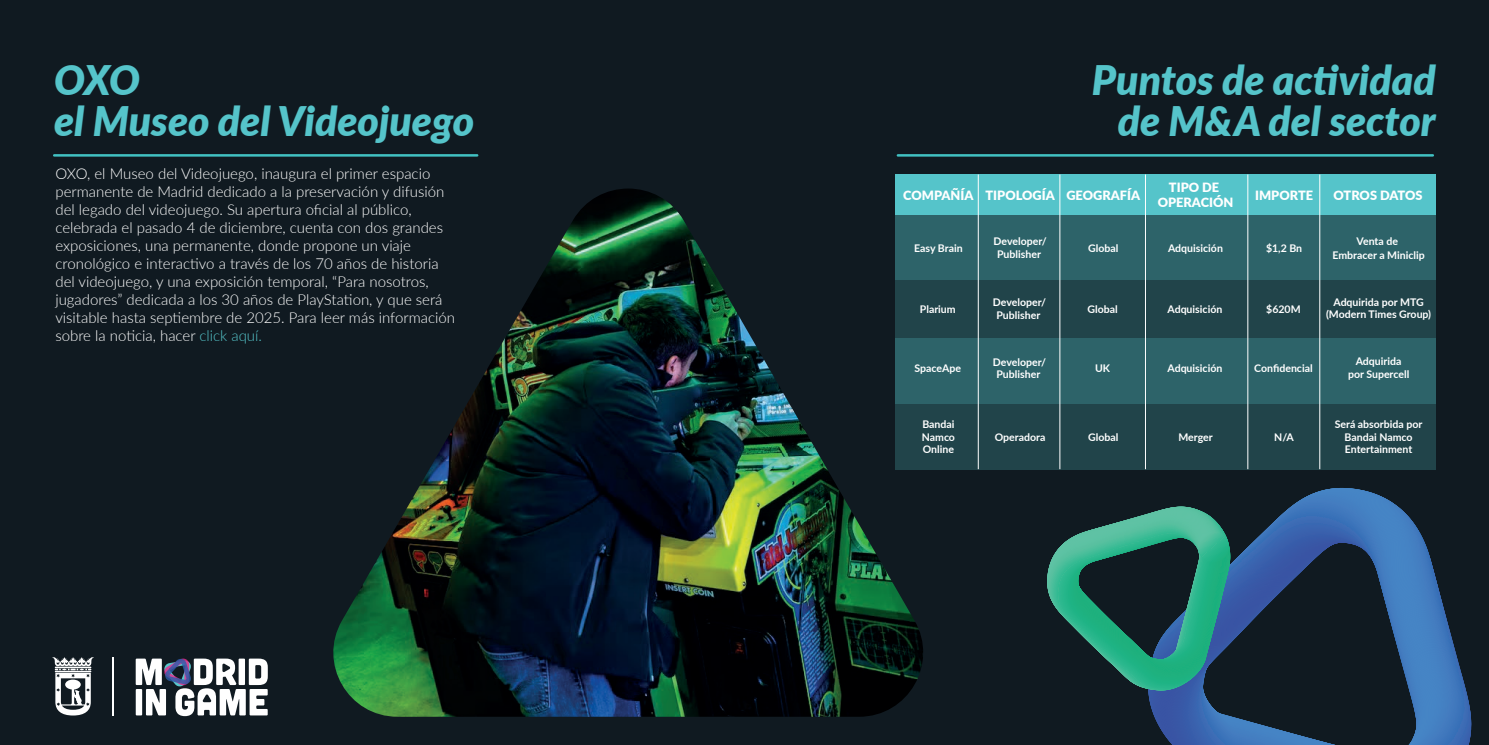
<style>
.page{position:relative;width:1489px;height:745px;background:#fff}
.page>*{position:absolute;margin:0;border:0;box-sizing:border-box;transform-origin:0 0}
.t1{font:italic 900 40.62px/41.5px "Lato";color:#55c4ca;text-align:right}
.t2{font:300 15px/18px "Lato";color:#fff}
.t3{font:900 12.75px/15.2px "Lato";color:#fff;text-align:center}
.t4{font:700 10.5px/12.6px "Lato";color:#fff;text-align:center}
.s1{color:#55c4ca}
</style>
<div class="page">
<div style="left:0;top:0;width:1488px;height:744px;background:#101a21"></div>
<img style="left:333px;top:188px;width:606px;height:528px">
<hr style="left:897px;top:154px;width:535px;height:2px;background:#41c1c2">
<svg style="left:1045px;top:488px;width:429px;height:257px"></svg>
<hr style="left:54px;top:154px;width:423px;height:2px;background:#41c1c2">
<hr style="left:112px;top:656px;width:2px;height:59px;background:#fff">
<svg style="left:52px;top:657px;width:42px;height:58px"></svg>
<svg style="left:136px;top:658px;width:132px;height:57px"></svg>
<div style="left:895px;top:174px;width:540px;height:41px;background:#55c4ca"></div>
<svg style="left:895px;top:215px;width:540px;height:123px;background:#28555b"></svg>
<div style="left:895px;top:338px;width:540px;height:65px;background:#2d6369"></div>
<div style="left:895px;top:404px;width:540px;height:65px;background:#21444a"></div>
<hr style="left:977px;top:174px;width:1px;height:295px;background:#fff">
<hr style="left:1059px;top:174px;width:1px;height:295px;background:#fff">
<hr style="left:1144px;top:174px;width:1px;height:295px;background:#fff">
<hr style="left:1247px;top:174px;width:1px;height:295px;background:#fff">
<hr style="left:1319px;top:174px;width:1px;height:295px;background:#fff">
<h1 class="t1" style="left:54px;top:57px;width:421px;text-align:left">OXO<br>el Museo del Videojuego</h1>
<p class="t2" style="left:55px;top:164px;width:401px">OXO, el Museo del Videojuego, inaugura el primer espacio permanente de Madrid dedicado a la preservación y difusión del legado del videojuego. Su apertura oficial al público, celebrada el pasado 4 de diciembre, cuenta con dos grandes exposiciones, una permanente, donde propone un viaje cronológico e interactivo a través de los 70 años de historia del videojuego, y una exposición temporal, “Para nosotros, jugadores” dedicada a los 30 años de PlayStation, y que será visitable hasta septiembre de 2025. Para leer más información sobre la noticia, hacer <span class="s1">click aquí.</span></p>
<h1 class="t1" style="left:1091px;top:57px;width:345px">Puntos de actividad de M&amp;A del sector</h1>
<p class="t3" style="left:903px;top:187px;width:238px">COMPAÑÍA TIPOLOGÍA GEOGRAFÍA</p>
<p class="t3" style="left:1157px;top:179px;width:77px">TIPO DE<br>OPERACIÓN</p>
<p class="t3" style="left:1254px;top:187px;width:59px">IMPORTE</p>
<p class="t3" style="left:1333px;top:187px;width:91px">OTROS DATOS</p>
<p class="t4" style="left:914px;top:241px;width:50px">Easy Brain</p>
<p class="t4" style="left:993px;top:235px;width:55px">Developer/<br>Publisher</p>
<p class="t4" style="left:1088px;top:241px;width:32px">Global</p>
<p class="t4" style="left:1167px;top:241px;width:56px">Adquisición</p>
<p class="t4" style="left:1265px;top:241px;width:38px">$1,2 Bn</p>
<p class="t4" style="left:1332px;top:233px;width:94px;line-height:14.1px">Venta de<br>Embracer a Miniclip</p>
<p class="t4" style="left:919px;top:302px;width:37px">Plarium</p>
<p class="t4" style="left:992px;top:295px;width:55px">Developer/<br>Publisher</p>
<p class="t4" style="left:1087px;top:302px;width:32px">Global</p>
<p class="t4" style="left:1167px;top:302px;width:56px">Adquisición</p>
<p class="t4" style="left:1266px;top:302px;width:36px">$620M</p>
<p class="t4" style="left:1325px;top:295px;width:107px">Adquirida por MTG (Modern Times Group)</p>
<p class="t4" style="left:914px;top:361px;width:48px">SpaceApe</p>
<p class="t4" style="left:992px;top:355px;width:55px">Developer/<br>Publisher</p>
<p class="t4" style="left:1095px;top:361px;width:17px">UK</p>
<p class="t4" style="left:1167px;top:361px;width:56px">Adquisición</p>
<p class="t4" style="left:1254px;top:361px;width:60px">Confidencial</p>
<p class="t4" style="left:1347px;top:354px;width:63px">Adquirida por Supercell</p>
<p class="t4" style="left:921px;top:417px;width:35px;text-align:justify">Bandai Namco Online</p>
<p class="t4" style="left:994px;top:429px;width:52px">Operadora</p>
<p class="t4" style="left:1088px;top:429px;width:32px">Global</p>
<p class="t4" style="left:1178px;top:429px;width:36px">Merger</p>
<p class="t4" style="left:1274px;top:429px;width:21px">N/A</p>
<p class="t4" style="left:1334px;top:417px;width:89px">Será absorbida por<br>Bandai Namco<br>Entertainment</p>
</div>
